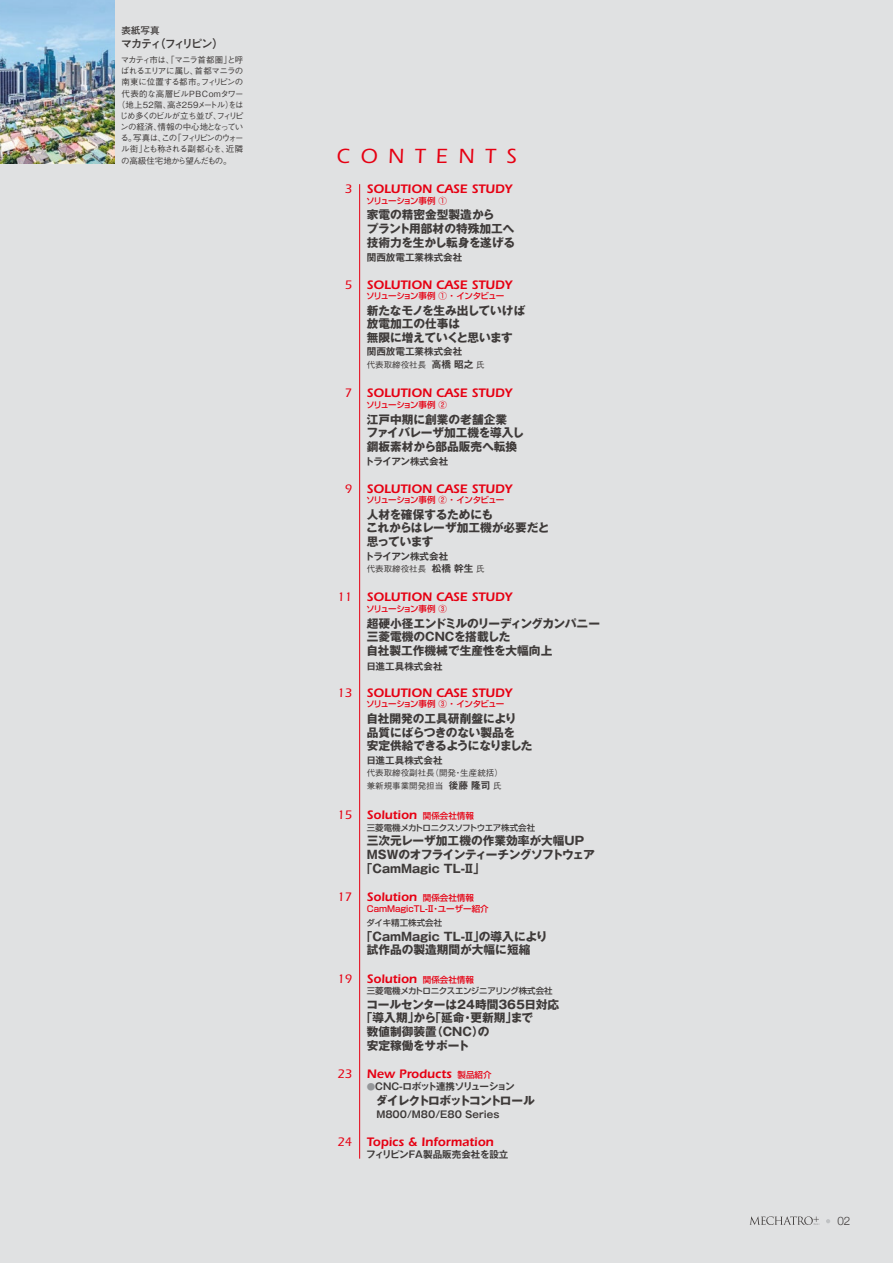
<style>
.page{position:relative;width:893px;height:1263px;background:#e0e1e2}
.page>*{position:absolute;margin:0;border:0;box-sizing:border-box;transform-origin:0 0}
.t1{font:500 21.3px "Itc Eras";letter-spacing:.5em;color:#e60012}
.t2{font:600 12.75px "Itc Eras";color:#e60012}
.t3{font:500 12.75px "Itc Eras";color:#e60012}
.t4{font:700 11.7px/13.6px "Gothic MB101 Pro";color:#3e3a39}
.t5{font:700 11.7px/13.6px "Gothic MB101 Pro";letter-spacing:-.02em;color:#3e3a39}
.t6{font:700 11.7px "Gothic MB101 Pro";letter-spacing:-.055em;color:#3e3a39}
.t7{font:700 11.7px "Gothic MB101 Pro";letter-spacing:-.09em;color:#3e3a39}
.t8{font:700 11.7px "Mi Go MB1 Std De";letter-spacing:-.215em;color:#3e3a39}
.t9{font:300 11.7px "Helvetica Neue";color:#3e3a39}
.t10{font:700 9.6px "Gothic MB101 Pro De";color:#3e3a39}
.t11{font:700 9.6px "Gothic MB101 Pro De";letter-spacing:-.03em;color:#3e3a39}
.t12{font:700 9.6px "Gothic MB101 Pro De";letter-spacing:-.09em;color:#3e3a39}
.t13{font:700 9.6px "Futo Go B101 Pro";color:#3e3a39}
.t14{font:500 8.55px/12.6px "Gothic BBB Pro";color:#3e3a39}
.t15{font:500 8.55px "Shin Go Pro";letter-spacing:-.085em;color:#e60012}
.t16{font:500 8.55px "Shin Go Pro";letter-spacing:-.04em;color:#3e3a39}
.t17{font:500 8.55px "Gothic BBB Pro";letter-spacing:-.115em;color:#3e3a39}
.t18{font:500 8.55px "Shin Go Pro";letter-spacing:-.12em;color:#e60012}
.t19{font:500 8.55px "Shin Go Pro";color:#e60012}
.t20{font:500 8.55px "Gothic BBB Pro";letter-spacing:-.165em;color:#3e3a39}
.t21{font:500 8.55px "Gothic BBB Pro";letter-spacing:-.12em;color:#3e3a39}
.t22{font:500 8.55px "Gothic BBB Pro";letter-spacing:-.08em;color:#3e3a39}
.t23{font:500 8.55px "Gothic BBB Pro";letter-spacing:-.055em;color:#3e3a39}
.t24{font:500 8.55px "Gothic BBB Pro";letter-spacing:.025em;color:#3e3a39}
.t25{font:500 8.55px "Gothic BBB Pro";letter-spacing:-.035em;color:#3e3a39}
.t26{font:500 8.55px "Gothic BBB Pro";letter-spacing:-.06em;color:#3e3a39}
.t27{font:500 8.55px "Gothic BBB Pro";letter-spacing:-.075em;color:#3e3a39}
.t28{font:500 8.55px "Shin Go Pro";color:#3e3a39}
.s1{font-family:"Gothic MB101 Pro De";font-weight:700;font-size:9.6px}
.s2{font-family:"Shin Go Pro";font-weight:500;font-size:8.55px}
.s3{font-size:8.55px;color:#95979a}
</style>
<div class="page">
<img style="left:0;top:0;width:115px;height:163px">
<hr style="left:359px;top:184px;width:1px;height:975px;background:#e60012">
<svg style="left:826px;top:1219px;width:4px;height:4px"></svg>
<svg style="left:749px;top:1216px;width:71px;height:9px"></svg>
<p class="t13" style="left:121px;top:22px;width:40px">表紙写真</p>
<p class="t8" style="left:121px;top:34px;width:104px">マカティ（フィリピン）</p>
<p class="t21" style="left:121px;top:53px;width:124px">マカティ市は、「マニラ首都圏」と呼</p>
<p class="t22" style="left:121px;top:64px;width:124px">ばれるエリアに属し、首都マニラの</p>
<p class="t23" style="left:121px;top:75px;width:124px">南東に位置する都市。フィリピンの</p>
<p class="t24" style="left:121px;top:86px;width:124px">代表的な高層ビルPBComタワー</p>
<p class="t17" style="left:117px;top:98px;width:128px">（地上52階、高さ259メートル）をは</p>
<p class="t17" style="left:120px;top:109px;width:125px">じめ多くのビルが立ち並び、フィリピ</p>
<p class="t25" style="left:120px;top:120px;width:124px">ンの経済、情報の中心地となってい</p>
<p class="t20" style="left:121px;top:131px;width:125px">る。写真は、この「フィリピンのウォー</p>
<p class="t26" style="left:121px;top:142px;width:124px">ル街」とも称される副都心を、近隣</p>
<p class="t27" style="left:121px;top:153px;width:112px">の高級住宅地から望んだもの。</p>
<h1 class="t1" style="left:336px;top:144px;width:182px">CONTENTS</h1>
<p class="t3" style="left:345px;top:182px;width:9px">3</p>
<p class="t2" style="left:367px;top:182px;width:147px">SOLUTION CASE STUDY</p>
<p class="t18" style="left:366px;top:193px;width:82px">ソリューション事例 ①</p>
<p class="t4" style="left:367px;top:207px;width:150px">家電の精密金型製造から<br>プラント用部材の特殊加工へ技術力を生かし転身を遂げる</p>
<p class="t10" style="left:367px;top:250px;width:97px">関西放電工業株式会社</p>
<p class="t2" style="left:367px;top:277px;width:147px">SOLUTION CASE STUDY</p>
<p class="t15" style="left:366px;top:289px;width:140px">ソリューション事例 ① ・ インタビュー</p>
<p class="t4" style="left:367px;top:302px;width:160px">新たなモノを生み出していけば放電加工の仕事は<br>無限に増えていくと思います</p>
<p class="t10" style="left:367px;top:344px;width:97px">関西放電工業株式会社</p>
<p class="t14" style="left:367px;top:357px;width:119px">代表取締役社長 <span class="s1">高橋 昭之</span> 氏</p>
<p class="t2" style="left:367px;top:386px;width:147px">SOLUTION CASE STUDY</p>
<p class="t18" style="left:366px;top:397px;width:82px">ソリューション事例 ②</p>
<p class="t4" style="left:366px;top:411px;width:159px">江戸中期に創業の老舗企業<br>ファイバレーザ加工機を導入し鋼板素材から部品販売へ転換</p>
<p class="t11" style="left:365px;top:454px;width:85px">トライアン株式会社</p>
<p class="t2" style="left:367px;top:481px;width:147px">SOLUTION CASE STUDY</p>
<p class="t15" style="left:366px;top:493px;width:140px">ソリューション事例 ② ・ インタビュー</p>
<p class="t5" style="left:366px;top:506px;width:185px">人材を確保するためにも<br>これからはレーザ加工機が必要だと思っています</p>
<p class="t11" style="left:365px;top:548px;width:85px">トライアン株式会社</p>
<p class="t14" style="left:367px;top:562px;width:119px">代表取締役社長 <span class="s1">松橋 幹生</span> 氏</p>
<p class="t2" style="left:367px;top:590px;width:147px">SOLUTION CASE STUDY</p>
<p class="t18" style="left:366px;top:602px;width:82px">ソリューション事例 ③</p>
<p class="t4" style="left:366px;top:615px;width:235px">超硬小径エンドミルのリーディングカンパニー三菱電機のCNCを搭載した<br>自社製工作機械で生産性を大幅向上</p>
<p class="t10" style="left:366px;top:658px;width:78px">日進工具株式会社</p>
<p class="t2" style="left:367px;top:685px;width:147px">SOLUTION CASE STUDY</p>
<p class="t15" style="left:366px;top:697px;width:140px">ソリューション事例 ③ ・ インタビュー</p>
<p class="t5" style="left:366px;top:710px;width:168px">自社開発の工具研削盤により<br>品質にばらつきのない製品を<br>安定供給できるようになりました</p>
<p class="t10" style="left:366px;top:752px;width:78px">日進工具株式会社</p>
<p class="t14" style="left:367px;top:766px;width:138px">代表取締役副社長（開発・生産統括）兼新規事業開発担当 <span class="s1">後藤 隆司</span> 氏</p>
<p class="t2" style="left:367px;top:808px;width:109px">Solution <span class="s2">関係会社情報</span></p>
<p class="t16" style="left:367px;top:820px;width:170px">三菱電機メカトロニクスソフトウエア株式会社</p>
<p class="t4" style="left:367px;top:833px;width:219px">三次元レーザ加工機の作業効率が大幅UP</p>
<p class="t6" style="left:367px;top:845px;width:230px">MSWのオフラインティーチングソフトウェア</p>
<p class="t4" style="left:361px;top:860px;width:125px">「CamMagic TL-Ⅱ」</p>
<p class="t2" style="left:367px;top:889px;width:109px">Solution <span class="s2">関係会社情報</span></p>
<p class="t19" style="left:367px;top:902px;width:124px">CamMagicTL-Ⅱ・ユーザー紹介</p>
<p class="t28" style="left:367px;top:916px;width:77px">ダイキ精工株式会社</p>
<p class="t4" style="left:367px;top:928px;width:182px;text-indent:-6px">「CamMagic TL-Ⅱ」の導入により試作品の製造期間が大幅に短縮</p>
<p class="t2" style="left:367px;top:971px;width:109px">Solution <span class="s2">関係会社情報</span></p>
<p class="t16" style="left:367px;top:984px;width:187px">三菱電機メカトロニクスエンジニアリング株式会社</p>
<p class="t4" style="left:366px;top:996px;width:194px">コールセンターは24時間365日対応</p>
<p class="t4" style="left:361px;top:1009px;width:174px">「導入期」から「延命・更新期」まで</p>
<p class="t4" style="left:367px;top:1023px;width:124px">数値制御装置（CNC）の</p>
<p class="t4" style="left:367px;top:1037px;width:104px">安定稼働をサポート</p>
<p class="t2" style="left:367px;top:1066px;width:126px">New Products <span class="s2">製品紹介</span></p>
<p class="t12" style="left:367px;top:1079px;width:149px"><span class="s3">●</span>CNC-ロボット連携ソリューション</p>
<p class="t7" style="left:376px;top:1091px;width:160px">ダイレクトロボットコントロール</p>
<p class="t10" style="left:376px;top:1106px;width:125px">M800/M80/E80 Series</p>
<p class="t2" style="left:367px;top:1134px;width:128px">Topics &amp; Information</p>
<p class="t10" style="left:366px;top:1147px;width:144px">フィリピンFA製品販売会社を設立</p>
<p class="t3" style="left:345px;top:277px;width:9px">5</p>
<p class="t3" style="left:345px;top:386px;width:9px">7</p>
<p class="t3" style="left:345px;top:481px;width:9px">9</p>
<p class="t3" style="left:337px;top:590px;width:16px">11</p>
<p class="t3" style="left:337px;top:685px;width:16px">13</p>
<p class="t3" style="left:337px;top:808px;width:16px">15</p>
<p class="t3" style="left:337px;top:889px;width:16px">17</p>
<p class="t3" style="left:337px;top:971px;width:16px">19</p>
<p class="t3" style="left:337px;top:1066px;width:16px">23</p>
<p class="t3" style="left:337px;top:1134px;width:16px">24</p>
<p class="t9" style="left:837px;top:1211px;width:15px">02</p>
</div>
